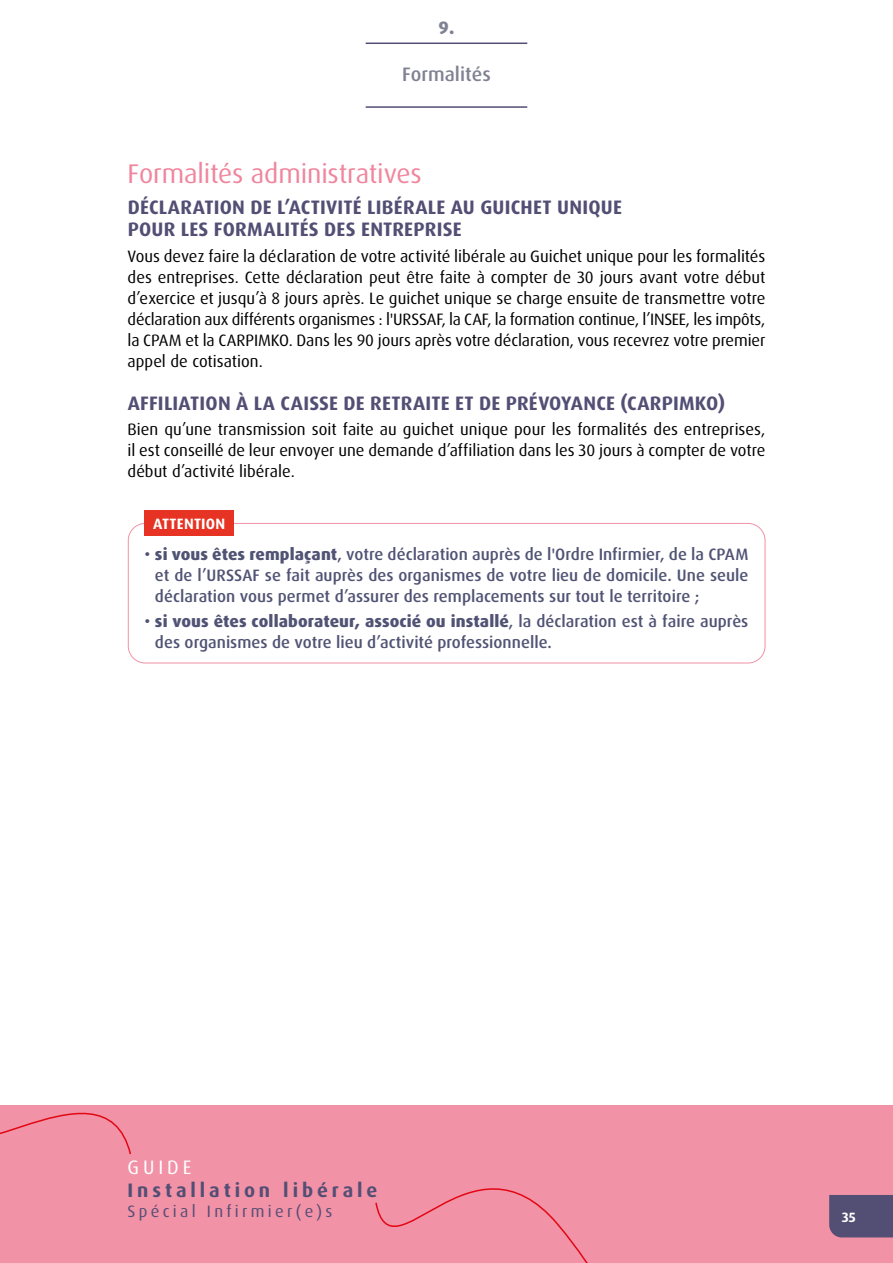
<style>
.page{position:relative;width:893px;height:1263px;background:#fff}
.page>*{position:absolute;margin:0;border:0;box-sizing:border-box;transform-origin:0 0}
.t1{font:27px "Dax OT";letter-spacing:-.005em;color:#f0869d}
.t2{font:700 19.5px/22.5px "Dax OT";letter-spacing:.015em;color:#534e74}
.t3{font:700 19.5px "Dax OT";letter-spacing:.2em;color:#534e74}
.t4{font:500 19.5px "Dax OT";color:#7f8293}
.t5{font:19.5px "Dax OT";letter-spacing:.2em;color:#fff}
.t6{font:800 18px "Dax OT";color:#7f8293}
.t7{font:16.5px/21px "Dax OT";color:#000;text-align:justify}
.t8{font:500 16.5px/21px "Dax OT";color:#505374;text-align:justify}
.t9{font:16.5px "Dax OT";letter-spacing:.2em;color:#534e74}
.t10{font:700 15px "Dax OT";letter-spacing:.015em;color:#fff}
.t11{font:700 13.5px "Dax OT";color:#fff}
.s1{font-weight:800}
</style>
<div class="page">
<hr style="left:366px;top:106px;width:161px;height:2px;background:#534e74">
<hr style="left:366px;top:43px;width:161px;height:1px;background:#534e74">
<div style="left:0;top:1106px;width:893px;height:157px;background:#f192a7"></div>
<div style="left:829px;top:1195px;width:64px;height:42px;background:#534e74"></div>
<svg style="left:0;top:1105px;width:132px;height:50px"></svg>
<svg style="left:375px;top:1188px;width:213px;height:75px"></svg>
<div style="left:128px;top:523px;width:637px;height:140px;border:1px solid #f192a7;border-radius:17px"></div>
<div style="left:145px;top:510px;width:89px;height:26px;background:#e63323"></div>
<p class="t6" style="left:439px;top:16px;width:17px">9.</p>
<p class="t4" style="left:402px;top:62px;width:90px">Formalités</p>
<p class="t1" style="left:128px;top:156px;width:296px">Formalités administratives</p>
<p class="t2" style="left:128px;top:196px;width:496px">DÉCLARATION DE L’ACTIVITÉ LIBÉRALE AU GUICHET UNIQUE<br>POUR LES FORMALITÉS DES ENTREPRISE</p>
<p class="t7" style="left:128px;top:245px;width:639px">Vous devez faire la déclaration de votre activité libérale au Guichet unique pour les formalités des entreprises. Cette déclaration peut être faite à compter de 30 jours avant votre début d’exercice et jusqu’à 8 jours après. Le guichet unique se charge ensuite de transmettre votre déclaration aux différents organismes : l'URSSAF, la CAF, la formation continue, l’INSEE, les impôts, la CPAM et la CARPIMKO. Dans les 90 jours après votre déclaration, vous recevrez votre premier appel de cotisation.</p>
<p class="t2" style="left:128px;top:392px;width:599px">AFFILIATION À LA CAISSE DE RETRAITE ET DE PRÉVOYANCE (CARPIMKO)</p>
<p class="t7" style="left:128px;top:419px;width:639px">Bien qu’une transmission soit faite au guichet unique pour les formalités des entreprises, il est conseillé de leur envoyer une demande d’affiliation dans les 30 jours à compter de votre début d’activité libérale.</p>
<p class="t10" style="left:153px;top:514px;width:74px">ATTENTION</p>
<p class="t8" style="left:155px;top:544px;width:595px;text-indent:-10px">• <span class="s1">si vous êtes remplaçant</span>, votre déclaration auprès de l'Ordre Infirmier, de la CPAM et de l’URSSAF se fait auprès des organismes de votre lieu de domicile. Une seule déclaration vous permet d’assurer des remplacements sur tout le territoire ;</p>
<p class="t8" style="left:155px;top:611px;width:595px;text-indent:-10px">• <span class="s1">si vous êtes collaborateur, associé ou installé</span>, la déclaration est à faire auprès des organismes de votre lieu d’activité professionnelle.</p>
<p class="t5" style="left:128px;top:1155px;width:65px">GUIDE</p>
<p class="t3" style="left:128px;top:1178px;width:251px">Installation libérale</p>
<p class="t9" style="left:128px;top:1201px;width:206px">Spécial Infirmier(e)s</p>
<p class="t11" style="left:842px;top:1208px;width:16px">35</p>
</div>
